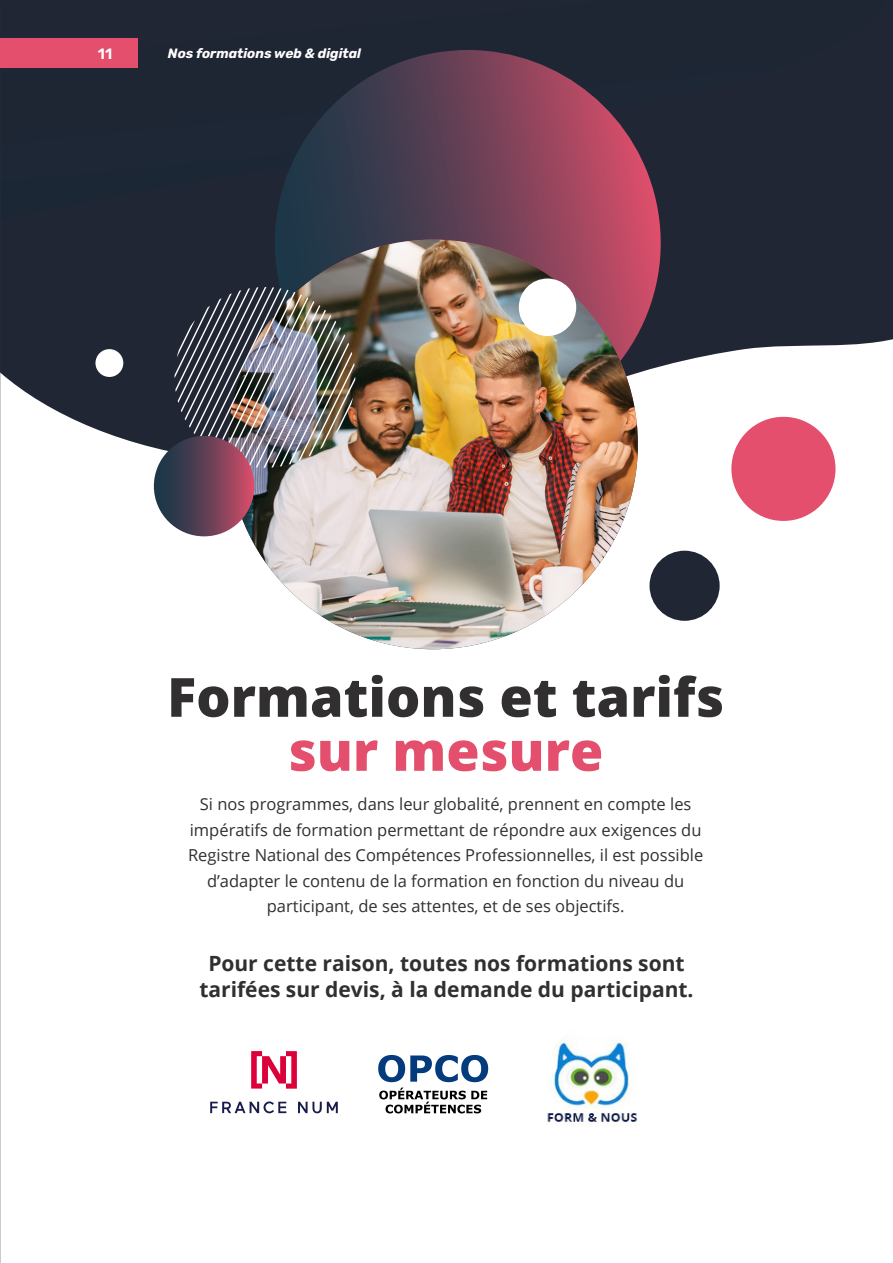
<style>
.page{position:relative;width:893px;height:1263px;background:#fff}
.page>*{position:absolute;margin:0;border:0;box-sizing:border-box;transform-origin:0 0}
.Sub_Headline{font:800 54px "Open Sans";color:#312f30}
.Sub_Headline-2{font:800 54px "Open Sans";color:#e34f6c}
.Body_Text{font:700 21px/25.5px "Open Sans";color:#312f30;text-align:center}
.Body_Text-2{font:16.5px/25.5px "Open Sans";color:#312f30;text-align:center}
.t1{font:600 15px "Rubik";color:#fff}
.t2{font:italic 700 13.5px "Rubik";color:#fffeff}
</style>
<div class="page">
<svg style="left:0;top:354px;width:836px;height:158px"></svg>
<div style="left:0;top:0;width:893px;height:354px;background:#202633"></div>
<svg style="left:259px;top:50px;width:417px;height:401px"></svg>
<img style="left:228px;top:240px;width:410px;height:409px;border-radius:205px">
<div style="left:519px;top:279px;width:57px;height:57px;background:#fff;border-radius:50%"></div>
<img style="left:175px;top:287px;width:180px;height:181px">
<div style="left:731px;top:417px;width:104px;height:104px;background:#e34f6c;border-radius:50%"></div>
<div style="left:649px;top:551px;width:71px;height:70px;background:#202633;border-radius:50%"></div>
<div style="left:95px;top:349px;width:28px;height:28px;background:#fff;border-radius:50%"></div>
<svg style="left:154px;top:436px;width:100px;height:100px"></svg>
<svg style="left:378px;top:1055px;width:110px;height:58px"></svg>
<svg style="left:251px;top:1051px;width:46px;height:38px"></svg>
<svg style="left:210px;top:1101px;width:76px;height:12px"></svg>
<svg style="left:298px;top:1102px;width:40px;height:11px"></svg>
<img style="left:547px;top:1040px;width:91px;height:83px">
<div style="left:0;top:38px;width:138px;height:30px;background:#e34f6c"></div>
<p class="t1" style="left:98px;top:45px;width:16px">11</p>
<p class="t2" style="left:168px;top:45px;width:195px">Nos formations web &amp; digital</p>
<p class="Sub_Headline" style="left:167px;top:656px;width:558px">Formations et tarifs</p>
<p class="Sub_Headline-2" style="left:288px;top:710px;width:317px">sur mesure</p>
<p class="Body_Text-2" style="left:188px;top:791px;width:517px">Si nos programmes, dans leur globalité, prennent en compte les impératifs de formation permettant de répondre aux exigences du Registre National des Compétences Professionnelles, il est possible d’adapter le contenu de la formation en fonction du niveau du participant, de ses attentes, et de ses objectifs.</p>
<p class="Body_Text" style="left:199px;top:950px;width:496px">Pour cette raison, toutes nos formations sont tarifées sur devis, à la demande du participant.</p>
</div>
